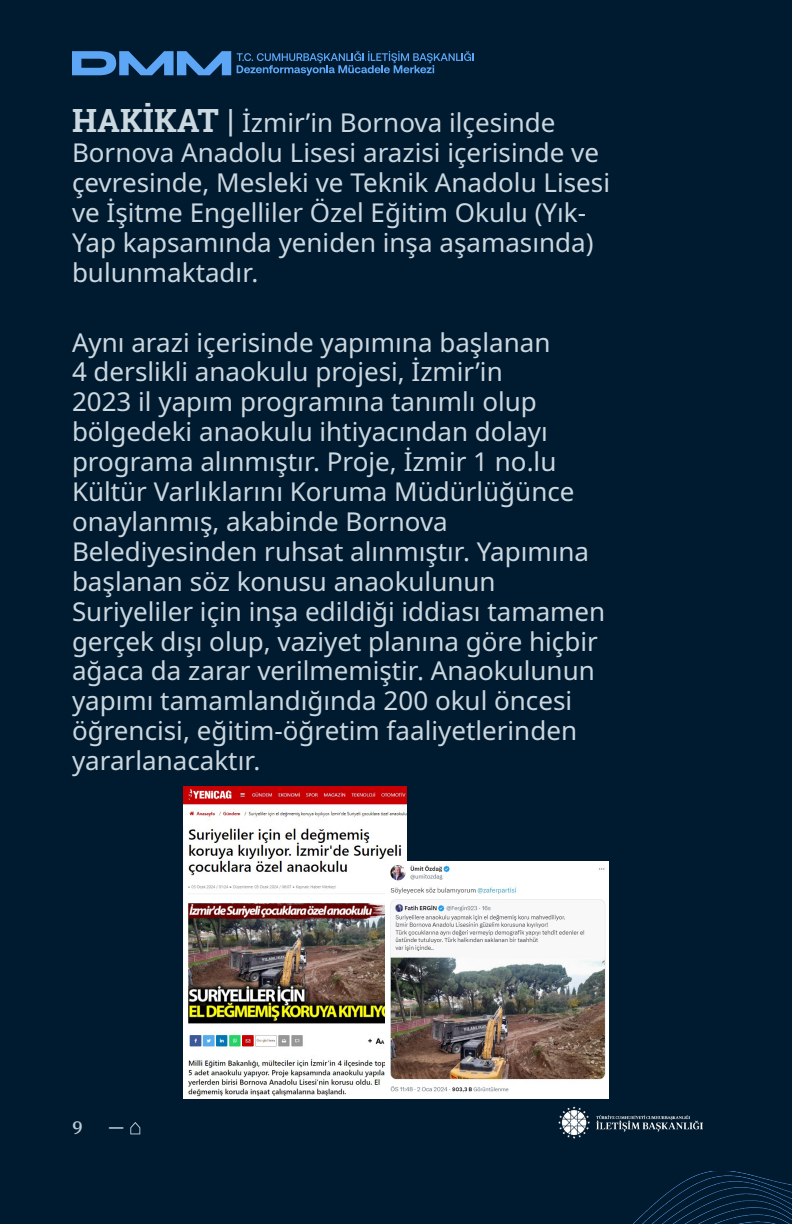
<style>
.page{position:relative;width:792px;height:1224px;background:#001a2f}
.page>*{position:absolute;margin:0;border:0;box-sizing:border-box;transform-origin:0 0}
.t1{font:26px/29.8px "Noto Sans";color:#ccd8e0}
.t2{font:500 20px "IBM Plex Serif";color:#ccd9e0}
.t3{font:500 18px "IBM Plex Serif";color:#bfccd6}
.s1{font-family:"Roboto Slab";font-weight:700;font-size:32px}
.s2{font-family:"Roboto Slab";font-size:32px}
</style>
<div class="page">
<img style="left:633px;top:1171px;width:159px;height:53px">
<img style="left:558px;top:1106px;width:144px;height:32px">
<svg style="left:130px;top:1122px;width:10px;height:12px"></svg>
<svg style="left:72px;top:51px;width:159px;height:24px"></svg>
<svg style="left:237px;top:51px;width:237px;height:24px"></svg>
<img style="left:183px;top:786px;width:223px;height:312px">
<img style="left:386px;top:862px;width:223px;height:236px">
<p class="t1" style="left:72px;top:108px;width:540px"><span class="s1">HAKİKAT</span> <span class="s2">|</span> İzmir’in Bornova ilçesinde Bornova Anadolu Lisesi arazisi içerisinde ve çevresinde, Mesleki ve Teknik Anadolu Lisesi ve İşitme Engelliler Özel Eğitim Okulu (Yık-Yap kapsamında yeniden inşa aşamasında) bulunmaktadır.</p>
<p class="t1" style="left:72px;top:328px;width:535px">Aynı arazi içerisinde yapımına başlanan<br>4 derslikli anaokulu projesi, İzmir’in<br>2023 il yapım programına tanımlı olup bölgedeki anaokulu ihtiyacından dolayı programa alınmıştır. Proje, İzmir 1 no.lu Kültür Varlıklarını Koruma Müdürlüğünce onaylanmış, akabinde Bornova Belediyesinden ruhsat alınmıştır. Yapımına başlanan söz konusu anaokulunun Suriyeliler için inşa edildiği iddiası tamamen gerçek dışı olup, vaziyet planına göre hiçbir ağaca da zarar verilmemiştir. Anaokulunun yapımı tamamlandığında 200 okul öncesi öğrencisi, eğitim-öğretim faaliyetlerinden yararlanacaktır.</p>
<p class="t3" style="left:72px;top:1114px;width:12px">9</p>
<p class="t2" style="left:108px;top:1112px;width:17px">—</p>
</div>
